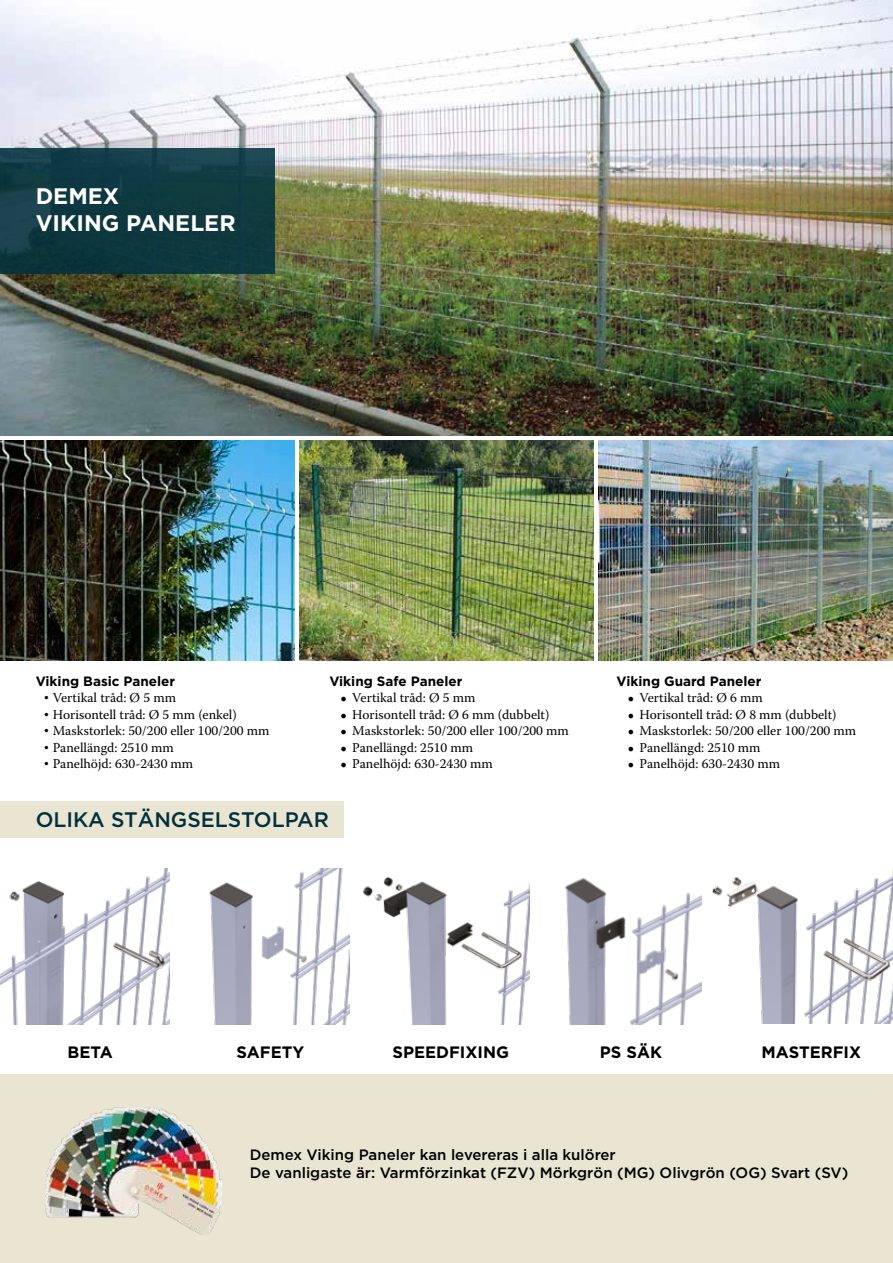
<style>
.page{position:relative;width:893px;height:1263px;background:#fff}
.page>*{position:absolute;margin:0;border:0;box-sizing:border-box;transform-origin:0 0}
.t1{font:700 22.5px/27px "Gotham";color:#fff}
.t2{font:500 21px "Gotham";color:#00303e}
.t3{font:700 16.5px "Gotham";color:#000}
.t4{font:500 15px/18px "Gotham";color:#000}
.t5{font:13.5px "Warnock Pro";color:#000}
.t6{font:700 13.5px "Gotham";color:#000}
.s1{font-family:"Times New Roman"}
.s2{font-family:"Times New Roman";font-size:10.5px}
</style>
<div class="page">
<div style="left:0;top:801px;width:344px;height:37px;background:#e9e5d2"></div>
<img style="left:0;top:0;width:893px;height:436px">
<div style="left:0;top:1074px;width:893px;height:189px;background:#e9e5d2"></div>
<svg style="left:0;top:148px;width:274px;height:125px;background:#103a42"></svg>
<img style="left:0;top:440px;width:295px;height:220px">
<img style="left:299px;top:440px;width:295px;height:220px">
<img style="left:598px;top:440px;width:295px;height:220px">
<img style="left:44px;top:1107px;width:177px;height:127px">
<img style="left:1px;top:868px;width:169px;height:157px">
<img style="left:712px;top:869px;width:181px;height:155px">
<img style="left:565px;top:877px;width:137px;height:148px">
<img style="left:209px;top:868px;width:140px;height:157px">
<img style="left:363px;top:876px;width:166px;height:149px">
<h1 class="t1" style="left:36px;top:182px;width:201px">DEMEX<br>VIKING PANELER</h1>
<p class="t6" style="left:36px;top:673px;width:141px">Viking Basic Paneler</p>
<p class="t5" style="left:44px;top:690px;width:133px"><span class="s1">•</span> Vertikal tråd: Ø 5 mm</p>
<p class="t5" style="left:44px;top:706px;width:194px"><span class="s1">•</span> Horisontell tråd: Ø 5 mm (enkel)</p>
<p class="t5" style="left:44px;top:723px;width:227px"><span class="s1">•</span> Maskstorlek: 50/200 eller 100/200 mm</p>
<p class="t5" style="left:44px;top:739px;width:131px"><span class="s1">•</span> Panellängd: 2510 mm</p>
<p class="t5" style="left:44px;top:756px;width:151px"><span class="s1">•</span> Panelhöjd: 630-2430 mm</p>
<p class="t6" style="left:329px;top:673px;width:135px">Viking Safe Paneler</p>
<p class="t5" style="left:341px;top:690px;width:136px"><span class="s2">●</span> Vertikal tråd: Ø 5 mm</p>
<p class="t5" style="left:341px;top:706px;width:210px"><span class="s2">●</span> Horisontell tråd: Ø 6 mm (dubbelt)</p>
<p class="t5" style="left:341px;top:723px;width:230px"><span class="s2">●</span> Maskstorlek: 50/200 eller 100/200 mm</p>
<p class="t5" style="left:341px;top:739px;width:134px"><span class="s2">●</span> Panellängd: 2510 mm</p>
<p class="t5" style="left:341px;top:756px;width:154px"><span class="s2">●</span> Panelhöjd: 630-2430 mm</p>
<h2 class="t2" style="left:36px;top:807px;width:295px">OLIKA STÄNGSELSTOLPAR</h2>
<p class="t6" style="left:617px;top:673px;width:146px">Viking Guard Paneler</p>
<p class="t5" style="left:628px;top:690px;width:136px"><span class="s2">●</span> Vertikal tråd: Ø 6 mm</p>
<p class="t5" style="left:628px;top:706px;width:210px"><span class="s2">●</span> Horisontell tråd: Ø 8 mm (dubbelt)</p>
<p class="t5" style="left:628px;top:723px;width:230px"><span class="s2">●</span> Maskstorlek: 50/200 eller 100/200 mm</p>
<p class="t5" style="left:628px;top:739px;width:134px"><span class="s2">●</span> Panellängd: 2510 mm</p>
<p class="t5" style="left:628px;top:756px;width:154px"><span class="s2">●</span> Panelhöjd: 630-2430 mm</p>
<p class="t3" style="left:68px;top:1042px;width:47px">BETA</p>
<p class="t3" style="left:237px;top:1042px;width:69px">SAFETY</p>
<p class="t3" style="left:392px;top:1042px;width:118px">SPEEDFIXING</p>
<p class="t3" style="left:600px;top:1042px;width:64px">PS SÄK</p>
<p class="t3" style="left:761px;top:1042px;width:101px">MASTERFIX</p>
<p class="t4" style="left:250px;top:1146px;width:600px">Demex Viking Paneler kan levereras i alla kulörer<br>De vanligaste är: Varmförzinkat (FZV) Mörkgrön (MG) Olivgrön (OG) Svart (SV)</p>
</div>
